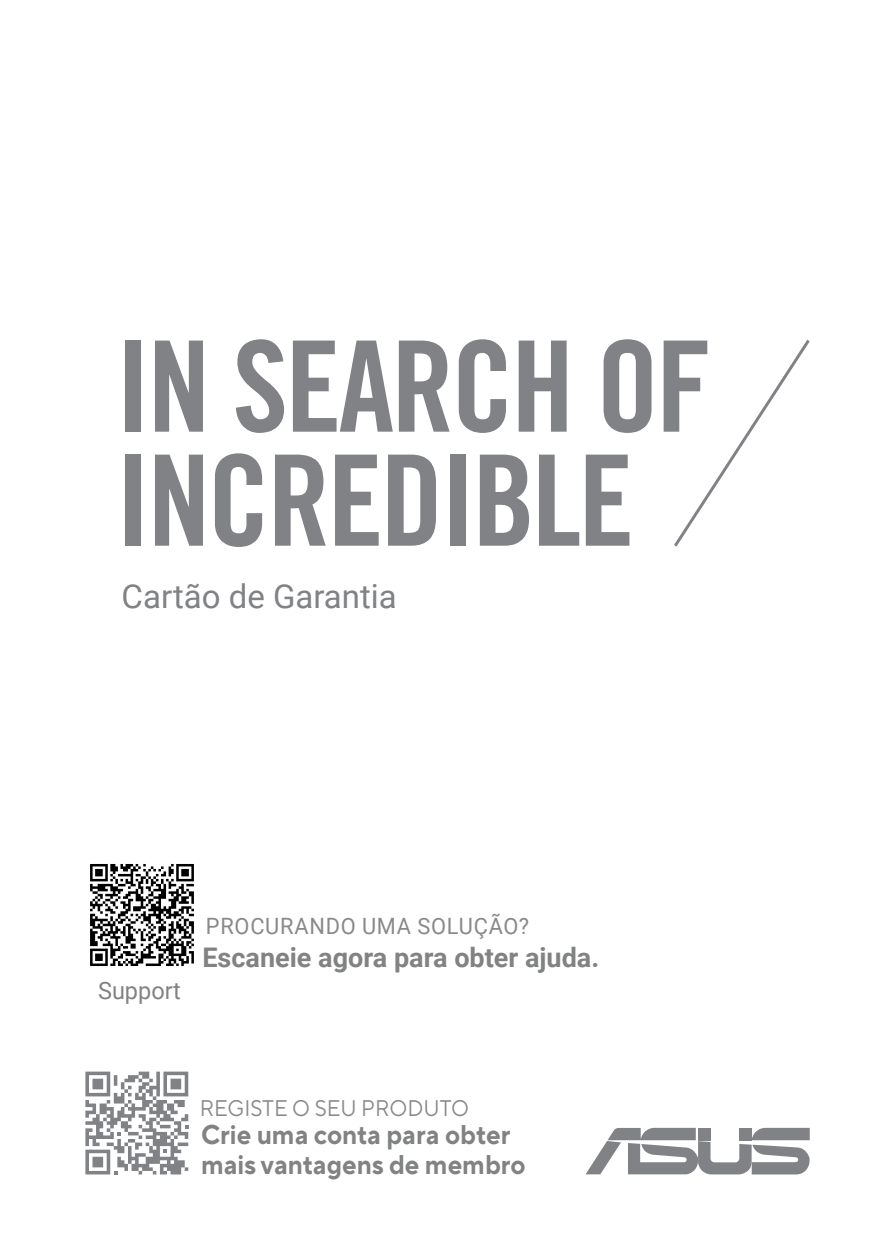
<style>
.page{position:relative;width:893px;height:1259px;background:#fff}
.page>*{position:absolute;margin:0;border:0;box-sizing:border-box;transform-origin:0 0}
.t1{font:33px "Roboto";color:#808285}
.t2{font:700 27px/30px "TT Norms Pro";color:#818382;scale:.95 1}
.t3{font:700 27px "Roboto";color:#818382}
.t4{font:24px "Roboto";color:#818382}
.t5{font:22.5px "Roboto";letter-spacing:.035em;color:#898989}
.t6{font:22.5px "TT Norms Pro";color:#898989;scale:.95 1}
</style>
<div class="page">
<div style="left:125px;top:340px;width:16px;height:92px;background:#808285"></div>
<svg style="left:155px;top:340px;width:48px;height:92px"></svg>
<svg style="left:236px;top:339px;width:48px;height:94px"></svg>
<svg style="left:293px;top:340px;width:100px;height:92px"></svg>
<svg style="left:399px;top:340px;width:51px;height:92px"></svg>
<svg style="left:459px;top:339px;width:47px;height:94px"></svg>
<svg style="left:519px;top:340px;width:48px;height:92px"></svg>
<svg style="left:604px;top:339px;width:47px;height:94px"></svg>
<div style="left:125px;top:454px;width:16px;height:92px;background:#808285"></div>
<svg style="left:155px;top:454px;width:48px;height:92px"></svg>
<svg style="left:215px;top:453px;width:47px;height:94px"></svg>
<svg style="left:275px;top:454px;width:51px;height:92px"></svg>
<svg style="left:335px;top:454px;width:44px;height:92px"></svg>
<svg style="left:388px;top:454px;width:48px;height:92px"></svg>
<div style="left:450px;top:454px;width:16px;height:92px;background:#808285"></div>
<svg style="left:480px;top:454px;width:49px;height:92px"></svg>
<svg style="left:539px;top:454px;width:40px;height:92px"></svg>
<svg style="left:586px;top:454px;width:43px;height:92px"></svg>
<svg style="left:664px;top:340px;width:146px;height:206px"></svg>
<svg style="left:85px;top:1071px;width:103px;height:103px"></svg>
<svg style="left:586px;top:1127px;width:224px;height:47px"></svg>
<img style="left:90px;top:864px;width:104px;height:102px">
<p class="t1" style="left:122px;top:573px;width:277px">Cartão de Garantia</p>
<p class="t4" style="left:98px;top:974px;width:84px">Support</p>
<p class="t5" style="left:206px;top:910px;width:325px">PROCURANDO UMA SOLUÇÃO?</p>
<p class="t3" style="left:202px;top:939px;width:398px">Escaneie agora para obter ajuda.</p>
<p class="t6" style="left:200px;top:1092px;width:285px">REGISTE O SEU PRODUTO</p>
<p class="t2" style="left:201px;top:1117px;width:343px">Crie uma conta para obter mais vantagens de membro</p>
</div>
